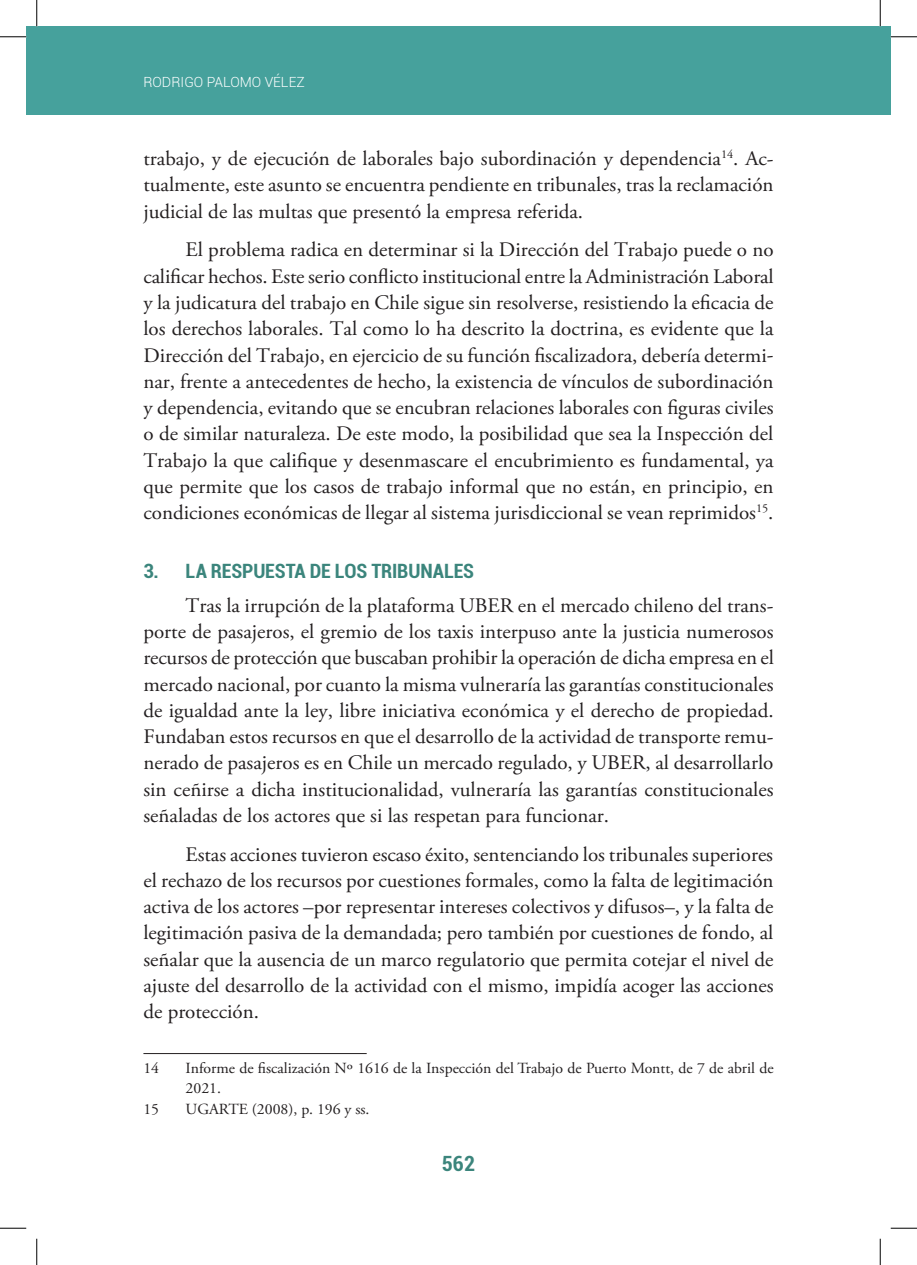
<style>
.page{position:relative;width:917px;height:1265px;background:#fff}
.page>*{position:absolute;margin:0;border:0;box-sizing:border-box;transform-origin:0 0}
.t1{font:700 condensed 21px "Roboto";color:#3b857c}
.t2{font:20.65px/26.2px "Adobe Garamond Pro";color:#231f20;text-align:justify}
.t3{font:700 condensed 19.78px "Roboto";letter-spacing:-.005em;color:#3b857c}
.t4{font:15.4px/19.2px "Adobe Garamond Pro";color:#231f20}
.t5{font:300 14px "Roboto";color:#fff}
</style>
<div class="page">
<div style="left:27px;top:27px;width:863px;height:88px;background:#46a19c"></div>
<hr style="left:143px;top:1052px;width:224px;height:1px;background:#231f20">
<svg style="left:0;top:36px;width:26px;height:1px"></svg>
<svg style="left:891px;top:36px;width:26px;height:1px"></svg>
<svg style="left:0;top:1227px;width:26px;height:1px"></svg>
<svg style="left:891px;top:1227px;width:26px;height:1px"></svg>
<svg style="left:36px;top:0;width:1px;height:26px"></svg>
<svg style="left:36px;top:1238px;width:1px;height:26px"></svg>
<svg style="left:880px;top:0;width:1px;height:26px"></svg>
<svg style="left:880px;top:1238px;width:1px;height:26px"></svg>
<p class="t5" style="left:143px;top:72px;width:163px">RODRIGO PALOMO VÉLEZ</p>
<p class="t2" style="left:143px;top:146px;width:632px">trabajo, y de ejecución de laborales bajo subordinación y dependencia<sup>14</sup>. Ac&shy;tualmente, este asunto se encuentra pendiente en tribunales, tras la reclamación judicial de las multas que presentó la empresa referida.</p>
<p class="t2" style="left:143px;top:237px;width:632px;text-indent:42px">El problema radica en determinar si la Dirección del Trabajo puede o no calificar hechos. Este serio conflicto institucional entre la Administración Laboral y la judicatura del trabajo en Chile sigue sin resolverse, resistiendo la eficacia de los derechos laborales. Tal como lo ha descrito la doctrina, es evidente que la Dirección del Trabajo, en ejercicio de su función fiscalizadora, debería determi&shy;nar, frente a antecedentes de hecho, la existencia de vínculos de subordinación y dependencia, evitando que se encubran relaciones laborales con figuras civiles o de similar naturaleza. De este modo, la posibilidad que sea la Inspección del Trabajo la que califique y desenmascare el encubrimiento es fundamental, ya que permite que los casos de trabajo informal que no están, en principio, en condiciones económicas de llegar al sistema jurisdiccional se vean reprimidos<sup>15</sup>.</p>
<p class="t3" style="left:143px;top:557px;width:332px">3. LA RESPUESTA DE LOS TRIBUNALES</p>
<p class="t2" style="left:143px;top:592px;width:632px;text-indent:42px">Tras la irrupción de la plataforma UBER en el mercado chileno del trans&shy;porte de pasajeros, el gremio de los taxis interpuso ante la justicia numerosos recursos de protección que buscaban prohibir la operación de dicha empresa en el mercado nacional, por cuanto la misma vulneraría las garantías constitucionales de igualdad ante la ley, libre iniciativa económica y el derecho de propiedad.<br>Fundaban estos recursos en que el desarrollo de la actividad de transporte remu&shy;nerado de pasajeros es en Chile un mercado regulado, y UBER, al desarrollarlo sin ceñirse a dicha institucionalidad, vulneraría las garantías constitucionales señaladas de los actores que si las respetan para funcionar.</p>
<p class="t2" style="left:143px;top:841px;width:632px;text-indent:42px">Estas acciones tuvieron escaso éxito, sentenciando los tribunales superiores el rechazo de los recursos por cuestiones formales, como la falta de legitimación activa de los actores –por representar intereses colectivos y difusos–, y la falta de legitimación pasiva de la demandada; pero también por cuestiones de fondo, al señalar que la ausencia de un marco regulatorio que permita cotejar el nivel de ajuste del desarrollo de la actividad con el mismo, impidía acoger las acciones de protección.</p>
<p class="t4" style="left:143px;top:1059px;width:17px">14</p>
<p class="t4" style="left:186px;top:1059px;width:589px">Informe de fiscalización Nº 1616 de la Inspección del Trabajo de Puerto Montt, de 7 de abril de<br>2021.</p>
<p class="t4" style="left:143px;top:1099px;width:17px">15</p>
<p class="t4" style="left:186px;top:1099px;width:185px">UGARTE (2008), p. 196 y ss.</p>
<p class="t1" style="left:442px;top:1148px;width:35px">562</p>
</div>
